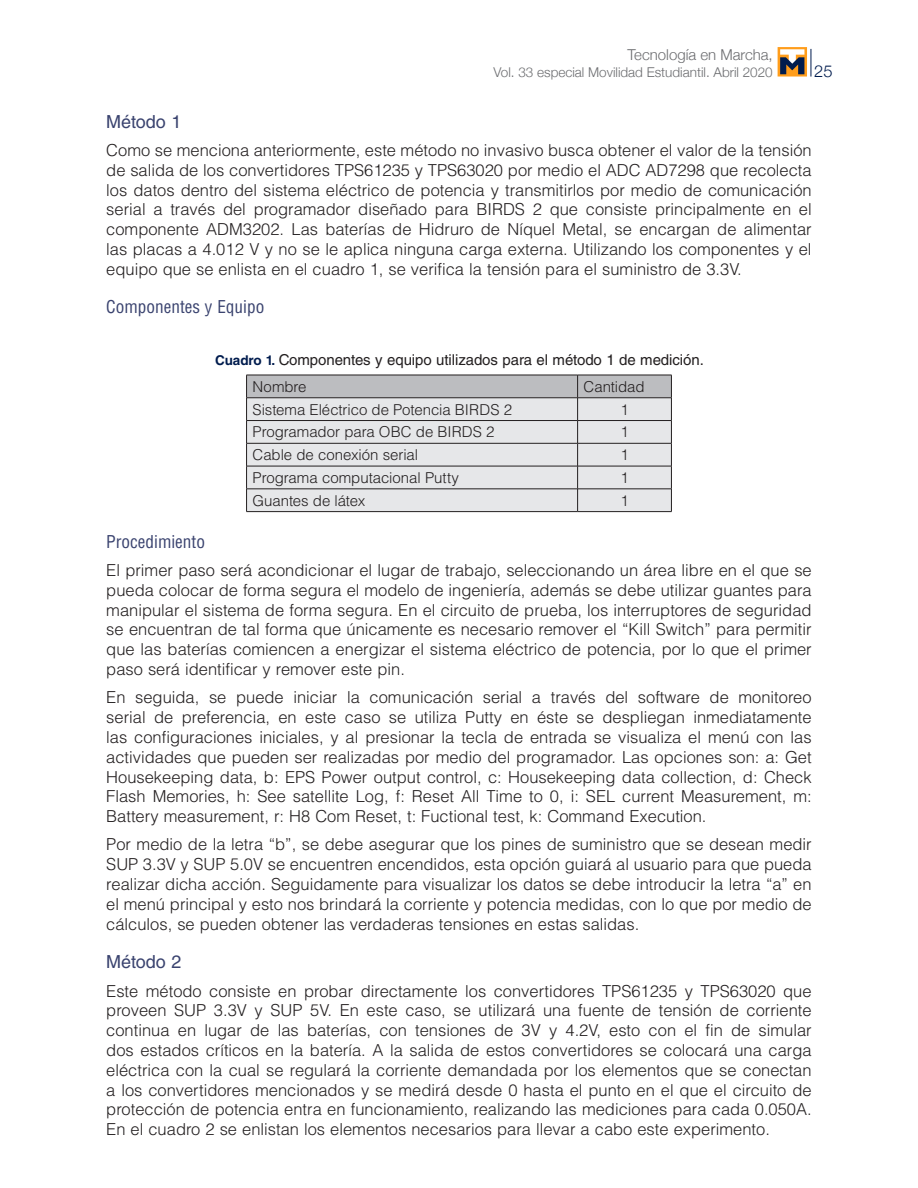
<style>
.page{position:relative;width:918px;height:1188px;background:#fff}
.page>*{position:absolute;margin:0;border:0;box-sizing:border-box;transform-origin:0 0}
._8subtitulo2{font:18px "Helvetica LT Std";color:#3a436f}
._8subtitulo3{font:condensed 17.25px "Helvetica LT Std";color:#3a436f}
._6texto{font:300 16.5px/19.8px "Helvetica LT Std";color:#231f20;text-align:justify}
.t1{font:300 16.5px "Helvetica Neue";color:#001c4e}
.Textos_tablas{font:300 15px "Helvetica LT Std";letter-spacing:-.005em;color:#231f20}
._9tituloscuadros1{font:15px "Helvetica LT Std";letter-spacing:-.005em;color:#231f20}
.t2{font:300 15px "Helvetica Neue";color:#6c6d70}
.t3{font:300 13.5px "Helvetica Neue";color:#6c6d70}
.s1{font-weight:700;font-size:13.5px;color:#001c4e}
</style>
<div class="page">
<svg style="left:811px;top:49px;width:1px;height:28px"></svg>
<svg style="left:778px;top:47px;width:29px;height:30px"></svg>
<svg style="left:780px;top:49px;width:24px;height:25px"></svg>
<hr style="left:246px;top:511px;width:332px;height:1px;background:#231f20">
<hr style="left:578px;top:511px;width:94px;height:1px;background:#231f20">
<svg style="left:246px;top:375px;width:426px;height:136px;background:#d6d7d9"></svg>
<hr style="left:246px;top:398px;width:332px;height:1px;background:#231f20">
<hr style="left:578px;top:398px;width:94px;height:1px;background:#231f20">
<p class="t2" style="left:628px;top:43px;width:147px">Tecnología en Marcha,</p>
<p class="t3" style="left:494px;top:61px;width:281px">Vol. 33 especial Movilidad Estudiantil. Abril 2020</p>
<p class="t1" style="left:814px;top:57px;width:20px">25</p>
<p class="_8subtitulo2" style="left:106px;top:111px;width:77px">Método 1</p>
<p class="_6texto" style="left:106px;top:140px;width:707px">Como se menciona anteriormente, este método no invasivo busca obtener el valor de la tensión de salida de los convertidores TPS61235 y TPS63020 por medio el ADC AD7298 que recolecta los datos dentro del sistema eléctrico de potencia y transmitirlos por medio de comunicación serial a través del programador diseñado para BIRDS 2 que consiste principalmente en el componente ADM3202. Las baterías de Hidruro de Níquel Metal, se encargan de alimentar las placas a 4.012 V y no se le aplica ninguna carga externa. Utilizando los componentes y el equipo que se enlista en el cuadro 1, se verifica la tensión para el suministro de 3.3V.</p>
<p class="_8subtitulo3" style="left:106px;top:295px;width:160px">Componentes y Equipo</p>
<p class="_9tituloscuadros1" style="left:215px;top:351px;width:490px"><span class="s1">Cuadro 1.</span> Componentes y equipo utilizados para el método 1 de medición.</p>
<p class="Textos_tablas" style="left:253px;top:377px;width:56px">Nombre</p>
<p class="Textos_tablas" style="left:584px;top:377px;width:62px">Cantidad</p>
<p class="Textos_tablas" style="left:253px;top:400px;width:261px">Sistema Eléctrico de Potencia BIRDS 2</p>
<p class="Textos_tablas" style="left:620px;top:400px;width:10px">1</p>
<p class="Textos_tablas" style="left:253px;top:423px;width:244px">Programador para OBC de BIRDS 2</p>
<p class="Textos_tablas" style="left:620px;top:423px;width:10px">1</p>
<p class="Textos_tablas" style="left:253px;top:445px;width:167px">Cable de conexión serial</p>
<p class="Textos_tablas" style="left:620px;top:445px;width:10px">1</p>
<p class="Textos_tablas" style="left:253px;top:468px;width:208px">Programa computacional Putty</p>
<p class="Textos_tablas" style="left:620px;top:468px;width:10px">1</p>
<p class="Textos_tablas" style="left:253px;top:491px;width:114px">Guantes de látex</p>
<p class="Textos_tablas" style="left:620px;top:491px;width:10px">1</p>
<p class="_8subtitulo3" style="left:106px;top:531px;width:100px">Procedimiento</p>
<p class="_6texto" style="left:106px;top:560px;width:707px">El primer paso será acondicionar el lugar de trabajo, seleccionando un área libre en el que se pueda colocar de forma segura el modelo de ingeniería, además se debe utilizar guantes para manipular el sistema de forma segura. En el circuito de prueba, los interruptores de seguridad se encuentran de tal forma que únicamente es necesario remover el “Kill Switch” para permitir que las baterías comiencen a energizar el sistema eléctrico de potencia, por lo que el primer paso será identificar y remover este pin.</p>
<p class="_6texto" style="left:106px;top:687px;width:707px">En seguida, se puede iniciar la comunicación serial a través del software de monitoreo serial de preferencia, en este caso se utiliza Putty en éste se despliegan inmediatamente las configuraciones iniciales, y al presionar la tecla de entrada se visualiza el menú con las actividades que pueden ser realizadas por medio del programador. Las opciones son: a: Get Housekeeping data, b: EPS Power output control, c: Housekeeping data collection, d: Check Flash Memories, h: See satellite Log, f: Reset All Time to 0, i: SEL current Measurement, m:<br>Battery measurement, r: H8 Com Reset, t: Fuctional test, k: Command Execution.</p>
<p class="_6texto" style="left:106px;top:835px;width:707px">Por medio de la letra “b”, se debe asegurar que los pines de suministro que se desean medir SUP 3.3V y SUP 5.0V se encuentren encendidos, esta opción guiará al usuario para que pueda realizar dicha acción. Seguidamente para visualizar los datos se debe introducir la letra “a” en el menú principal y esto nos brindará la corriente y potencia medidas, con lo que por medio de cálculos, se pueden obtener las verdaderas tensiones en estas salidas.</p>
<p class="_8subtitulo2" style="left:106px;top:952px;width:77px">Método 2</p>
<p class="_6texto" style="left:106px;top:981px;width:707px">Este método consiste en probar directamente los convertidores TPS61235 y TPS63020 que proveen SUP 3.3V y SUP 5V. En este caso, se utilizará una fuente de tensión de corriente continua en lugar de las baterías, con tensiones de 3V y 4.2V, esto con el fin de simular dos estados críticos en la batería. A la salida de estos convertidores se colocará una carga eléctrica con la cual se regulará la corriente demandada por los elementos que se conectan a los convertidores mencionados y se medirá desde 0 hasta el punto en el que el circuito de protección de potencia entra en funcionamiento, realizando las mediciones para cada 0.050A.<br>En el cuadro 2 se enlistan los elementos necesarios para llevar a cabo este experimento.</p>
</div>
